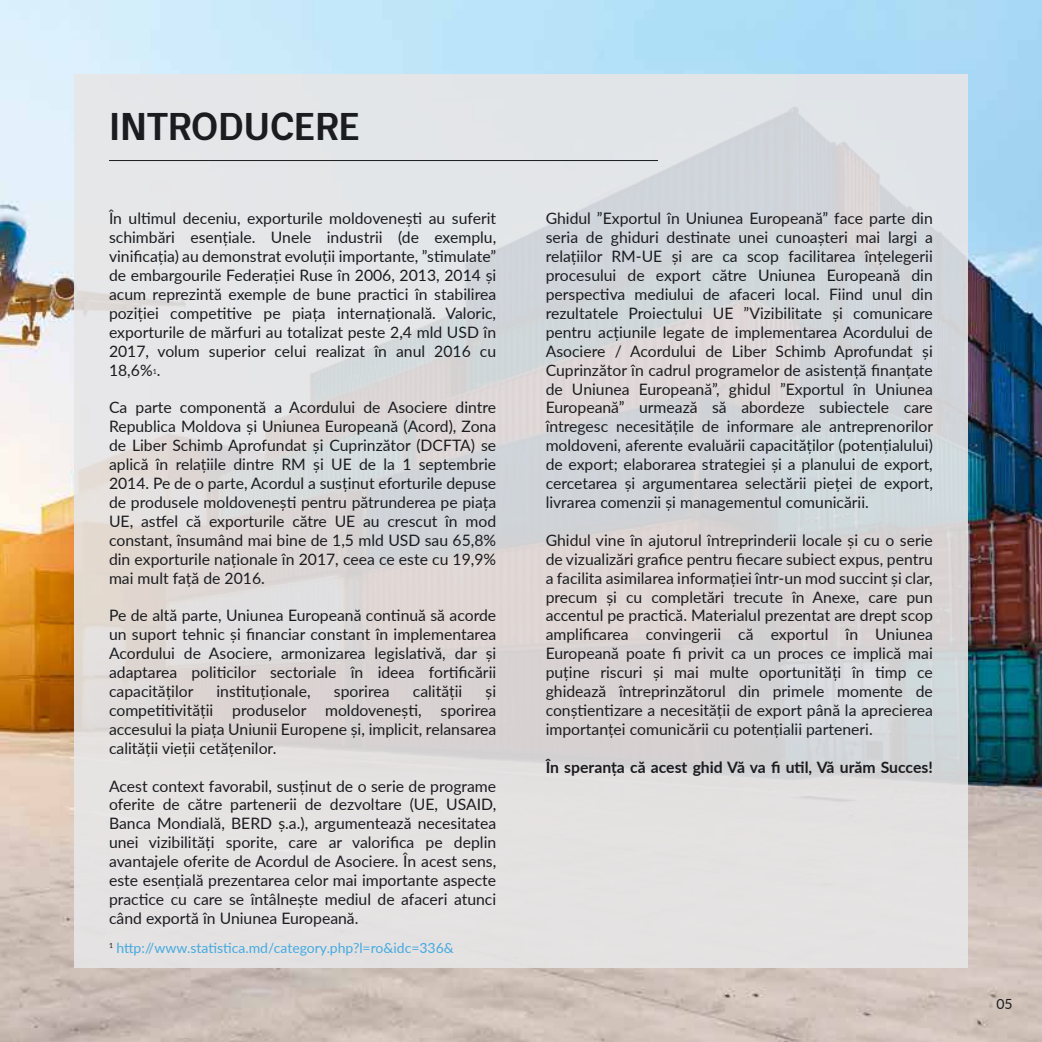
<style>
.page{position:relative;width:1042px;height:1042px;background:#fff}
.page>*{position:absolute;margin:0;border:0;box-sizing:border-box;transform-origin:0 0}
.t1{font:700 40.25px "Platz Grotesk";color:#1b1c20}
.t2{font:15.75px/18.9px "Lato";color:#1b1c20;text-align:justify}
.t3{font:700 15.75px "Lato";color:#1b1c20}
.t4{font:14px "Lato";color:#45aae1}
.t5{font:14px "Lato";color:#1b1c20}
.t6{font:7px "Lato";color:#1b1c20}
</style>
<div class="page">
<img style="left:0;top:0;width:1042px;height:1042px">
<div style="left:74px;top:74px;width:893px;height:893px;background:linear-gradient(to bottom,#dadee1,#dfdbda)"></div>
<hr style="left:109px;top:160px;width:549px;height:1px;background:#1b1c20">
<h1 class="t1" style="left:109px;top:100px;width:252px">INTRODUCERE</h1>
<p class="t2" style="left:109px;top:209px;width:389px">În ultimul deceniu, exporturile moldovenești au suferit schimbări esențiale. Unele industrii (de exemplu, vinificația) au demonstrat evoluții importante, ”stimulate” de embargourile Federației Ruse în 2006, 2013, 2014 și acum reprezintă exemple de bune practici în stabilirea poziției competitive pe piața internațională. Valoric, exporturile de mărfuri au totalizat peste 2,4 mld USD în 2017, volum superior celui realizat în anul 2016 cu 18,6% .</p>
<p class="t2" style="left:109px;top:398px;width:389px">Ca parte componentă a Acordului de Asociere dintre Republica Moldova și Uniunea Europeană (Acord), Zona de Liber Schimb Aprofundat și Cuprinzător (DCFTA) se aplică în relațiile dintre RM și UE de la 1 septembrie 2014. Pe de o parte, Acordul a susținut eforturile depuse de produsele moldovenești pentru pătrunderea pe piața UE, astfel că exporturile către UE au crescut în mod constant, însumând mai bine de 1,5 mld USD sau 65,8% din exporturile naționale în 2017, ceea ce este cu 19,9% mai mult față de 2016.</p>
<p class="t2" style="left:109px;top:605px;width:389px">Pe de altă parte, Uniunea Europeană continuă să acorde un suport tehnic și financiar constant în implementarea Acordului de Asociere, armonizarea legislativă, dar și adaptarea politicilor sectoriale în ideea fortificării capacităților</p>
<p class="t6" style="left:153px;top:367px;width:6px">1</p>
<p class="t2" style="left:216px;top:681px;width:96px">instituționale,</p>
<p class="t2" style="left:334px;top:681px;width:57px">sporirea</p>
<p class="t2" style="left:413px;top:681px;width:51px">calității</p>
<p class="t2" style="left:109px;top:681px;width:389px;text-indent:376px">și competitivității produselor moldovenești, sporirea accesului la piața Uniunii Europene și, implicit, relansarea calității vieții cetățenilor.</p>
<p class="t2" style="left:109px;top:776px;width:389px">Acest context favorabil, susținut de o serie de programe oferite de către partenerii de dezvoltare (UE, USAID, Banca Mondială, BERD ș.a.), argumentează necesitatea unei vizibilități sporite, care ar valorifica pe deplin avantajele oferite de Acordul de Asociere. În acest sens, este esențială prezentarea celor mai importante aspecte practice cu care se întâlnește mediul de afaceri atunci când exportă în Uniunea Europeană.</p>
<p class="t4" style="left:116px;top:938px;width:339px">http://www.statistica.md/category.php?l=ro&amp;idc=336&amp;</p>
<p class="t6" style="left:109px;top:940px;width:6px">1</p>
<p class="t2" style="left:546px;top:209px;width:389px">Ghidul ”Exportul în Uniunea Europeană” face parte din seria de ghiduri destinate unei cunoașteri mai largi a relațiilor RM-UE și are ca scop facilitarea înțelegerii procesului de export către Uniunea Europeană din perspectiva mediului de afaceri local. Fiind unul din rezultatele Proiectului UE ”Vizibilitate și comunicare pentru acțiunile legate de implementarea Acordului de Asociere / Acordului de Liber Schimb Aprofundat și Cuprinzător în cadrul programelor de asistență finanțate de Uniunea Europeană”, ghidul ”Exportul în Uniunea Europeană” urmează să abordeze subiectele care întregesc necesitățile de informare ale antreprenorilor moldoveni, aferente evaluării capacităților (potențialului) de export; elaborarea strategiei și a planului de export, cercetarea și argumentarea selectării pieței de export, livrarea comenzii și managementul comunicării.</p>
<p class="t2" style="left:546px;top:530px;width:389px">Ghidul vine în ajutorul întreprinderii locale și cu o serie de vizualizări grafice pentru fiecare subiect expus, pentru a facilita asimilarea informației într-un mod succint și clar, precum și cu completări trecute în Anexe, care pun accentul pe practică. Materialul prezentat are drept scop amplificarea convingerii că exportul în Uniunea Europeană poate fi privit ca un proces ce implică mai puține riscuri și mai multe oportunități în timp ce ghidează întreprinzătorul din primele momente de conștientizare a necesității de export până la aprecierea importanței comunicării cu potențialii parteneri.</p>
<p class="t3" style="left:546px;top:755px;width:389px">În speranța că acest ghid Vă va fi util, Vă urăm Succes!</p>
<p class="t5" style="left:996px;top:994px;width:18px">05</p>
</div>
